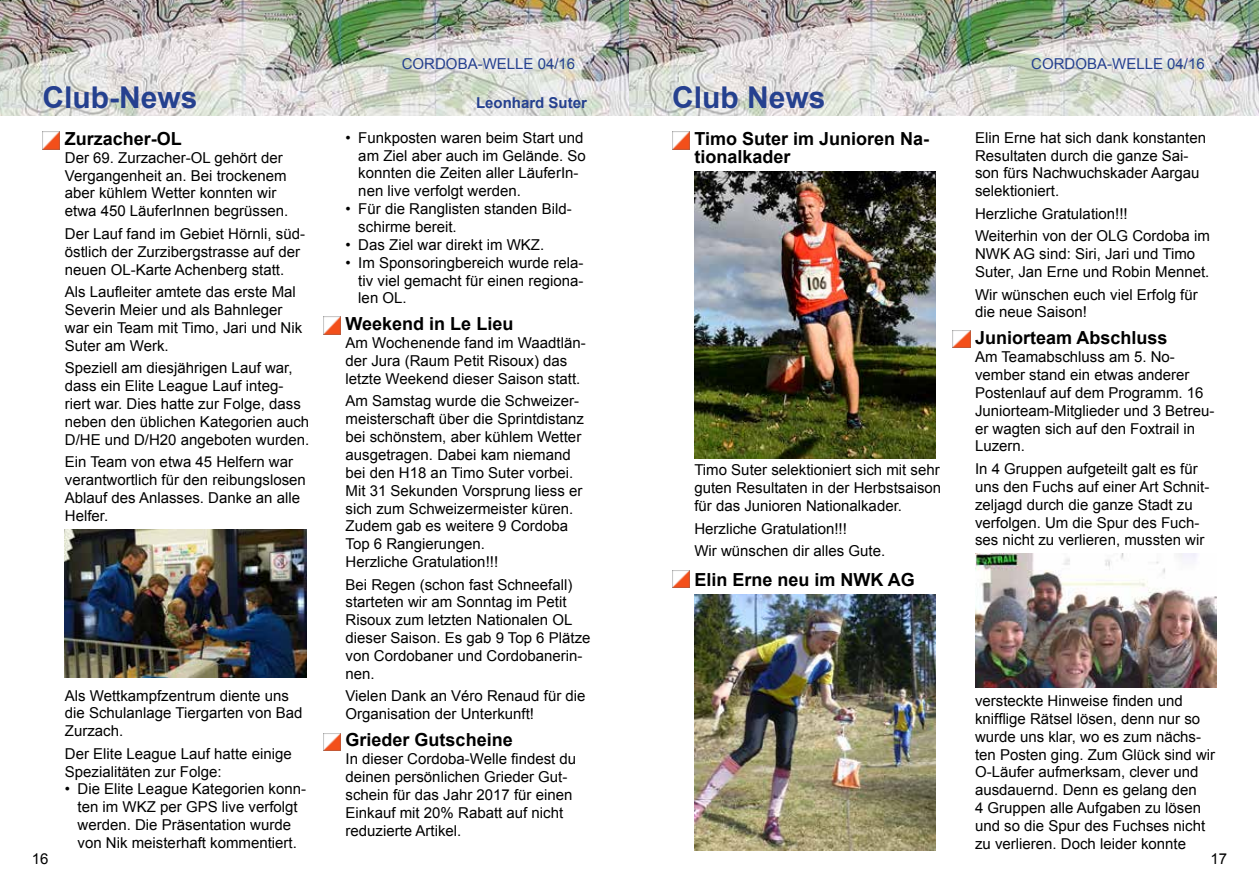
<style>
.page{position:relative;width:1259px;height:893px;background:#fff}
.page>*{position:absolute;margin:0;border:0;box-sizing:border-box;transform-origin:0 0}
.t1{font:700 30px "Arial";color:#25408f}
.t2{font:700 18px/17.9px "Arial";color:#000}
.t3{font:15px/17.9px "Arial";color:#000}
.t4{font:15px "Arial";color:#25408f}
.t5{font:700 15px "Arial";color:#25408f}
</style>
<div class="page">
<img style="left:0;top:0;width:1259px;height:116px">
<img style="left:323px;top:317px;width:18px;height:17px">
<img style="left:672px;top:570px;width:17px;height:18px">
<img style="left:43px;top:132px;width:17px;height:17px">
<img style="left:672px;top:132px;width:17px;height:17px">
<img style="left:952px;top:330px;width:18px;height:18px">
<img style="left:65px;top:529px;width:241px;height:148px">
<img style="left:694px;top:171px;width:241px;height:288px">
<img style="left:694px;top:594px;width:241px;height:256px">
<img style="left:975px;top:553px;width:241px;height:134px">
<img style="left:323px;top:733px;width:18px;height:17px">
<p class="t4" style="left:402px;top:54px;width:175px">CORDOBA-WELLE 04/16</p>
<p class="t4" style="left:1031px;top:54px;width:175px">CORDOBA-WELLE 04/16</p>
<h1 class="t1" style="left:43px;top:78px;width:157px">Club-News</h1>
<p class="t5" style="left:476px;top:93px;width:112px">Leonhard Suter</p>
<p class="t2" style="left:65px;top:130px;width:119px">Zurzacher-OL</p>
<p class="t3" style="left:65px;top:149px;width:225px">Der 69. Zurzacher-OL gehört der<br>Vergangenheit an. Bei trockenem aber kühlem Wetter konnten wir etwa 450 LäuferInnen begrüssen.</p>
<p class="t3" style="left:65px;top:225px;width:242px">Der Lauf fand im Gebiet Hörnli, süd&shy;östlich der Zurzibergstrasse auf der neuen OL-Karte Achenberg statt.</p>
<p class="t3" style="left:65px;top:283px;width:239px">Als Laufleiter amtete das erste Mal<br>Severin Meier und als Bahnleger war ein Team mit Timo, Jari und Nik<br>Suter am Werk.</p>
<p class="t3" style="left:65px;top:359px;width:246px">Speziell am diesjährigen Lauf war, dass ein Elite League Lauf integ&shy;riert war. Dies hatte zur Folge, dass neben den üblichen Kategorien auch D/HE und D/H20 angeboten wurden.</p>
<p class="t3" style="left:65px;top:453px;width:242px">Ein Team von etwa 45 Helfern war verantwortlich für den reibungslosen<br>Ablauf des Anlasses. Danke an alle<br>Helfer.</p>
<p class="t3" style="left:358px;top:129px;width:229px;text-indent:-13px">• Funkposten waren beim Start und am Ziel aber auch im Gelände. So konnten die Zeiten aller LäuferIn&shy;nen live verfolgt werden.</p>
<p class="t3" style="left:358px;top:200px;width:215px;text-indent:-13px">• Für die Ranglisten standen Bild&shy;schirme bereit.</p>
<p class="t3" style="left:345px;top:236px;width:200px">• Das Ziel war direkt im WKZ.</p>
<p class="t3" style="left:358px;top:254px;width:227px;text-align:justify;text-indent:-13px">• Im Sponsoringbereich wurde rela&shy;tiv viel gemacht für einen regiona&shy;len OL.</p>
<p class="t2" style="left:345px;top:316px;width:169px">Weekend in Le Lieu</p>
<p class="t3" style="left:345px;top:334px;width:242px">Am Wochenende fand im Waadtlän&shy;der Jura (Raum Petit Risoux) das letzte Weekend dieser Saison statt.</p>
<p class="t3" style="left:345px;top:392px;width:240px">Am Samstag wurde die Schweizer&shy;meisterschaft über die Sprintdistanz bei schönstem, aber kühlem Wetter ausgetragen. Dabei kam niemand bei den H18 an Timo Suter vorbei.<br>Mit 31 Sekunden Vorsprung liess er sich zum Schweizermeister küren.<br>Zudem gab es weitere 9 Cordoba<br>Top 6 Rangierungen.<br>Herzliche Gratulation!!!</p>
<p class="t3" style="left:345px;top:576px;width:246px">Bei Regen (schon fast Schneefall) starteten wir am Sonntag im Petit<br>Risoux zum letzten Nationalen OL dieser Saison. Es gab 9 Top 6 Plätze von Cordobaner und Cordobanerin&shy;nen.</p>
<p class="t3" style="left:345px;top:687px;width:241px">Vielen Dank an Véro Renaud für die<br>Organisation der Unterkunft!</p>
<p class="t2" style="left:345px;top:731px;width:169px">Grieder Gutscheine</p>
<p class="t3" style="left:345px;top:750px;width:232px">In dieser Cordoba-Welle findest du deinen persönlichen Grieder Gut&shy;schein für das Jahr 2017 für einen<br>Einkauf mit 20% Rabatt auf nicht reduzierte Artikel.</p>
<p class="t3" style="left:65px;top:686px;width:239px">Als Wettkampfzentrum diente uns die Schulanlage Tiergarten von Bad<br>Zurzach.</p>
<p class="t3" style="left:65px;top:745px;width:228px">Der Elite League Lauf hatte einige<br>Spezialitäten zur Folge:</p>
<p class="t3" style="left:65px;top:780px;width:243px;text-align:center">• Die Elite League Kategorien konn&shy;ten im WKZ per GPS live verfolgt werden. Die Präsentation wurde von Nik meisterhaft kommentiert.</p>
<h1 class="t1" style="left:672px;top:78px;width:155px">Club News</h1>
<p class="t2" style="left:694px;top:130px;width:236px">Timo Suter im Junioren Na&shy;tionalkader</p>
<p class="t3" style="left:694px;top:461px;width:248px;text-align:justify">Timo Suter selektioniert sich mit sehr guten Resultaten in der Herbstsaison für das Junioren Nationalkader.</p>
<p class="t3" style="left:694px;top:517px;width:192px;line-height:22.5px">Herzliche Gratulation!!!<br>Wir wünschen dir alles Gute.</p>
<p class="t2" style="left:694px;top:571px;width:222px">Elin Erne neu im NWK AG</p>
<p class="t3" style="left:975px;top:129px;width:232px">Elin Erne hat sich dank konstanten<br>Resultaten durch die ganze Sai&shy;son fürs Nachwuchskader Aargau selektioniert.</p>
<p class="t3" style="left:975px;top:202px;width:236px;line-height:22.5px">Herzliche Gratulation!!!<br>Weiterhin von der OLG Cordoba im</p>
<p class="t3" style="left:975px;top:245px;width:236px">NWK AG sind: Siri, Jari und Timo<br>Suter, Jan Erne und Robin Mennet.</p>
<p class="t3" style="left:975px;top:285px;width:224px">Wir wünschen euch viel Erfolg für die neue Saison!</p>
<p class="t2" style="left:975px;top:330px;width:194px">Juniorteam Abschluss</p>
<p class="t3" style="left:975px;top:348px;width:241px">Am Teamabschluss am 5. No&shy;vember stand ein etwas anderer<br>Postenlauf auf dem Programm. 16<br>Juniorteam-Mitglieder und 3 Betreu&shy;er wagten sich auf den Foxtrail in<br>Luzern.</p>
<p class="t3" style="left:975px;top:460px;width:236px">In 4 Gruppen aufgeteilt galt es für uns den Fuchs auf einer Art Schnit&shy;zeljagd durch die ganze Stadt zu verfolgen. Um die Spur des Fuch&shy;ses nicht zu verlieren, mussten wir</p>
<p class="t3" style="left:975px;top:692px;width:242px">versteckte Hinweise finden und knifflige Rätsel lösen, denn nur so wurde uns klar, wo es zum nächs&shy;ten Posten ging. Zum Glück sind wir<br>O-Läufer aufmerksam, clever und ausdauernd. Denn es gelang den<br>4 Gruppen alle Aufgaben zu lösen und so die Spur des Fuchses nicht zu verlieren. Doch leider konnte</p>
<p class="t3" style="left:32px;top:849px;width:18px">16</p>
<p class="t3" style="left:1210px;top:849px;width:18px">17</p>
</div>
